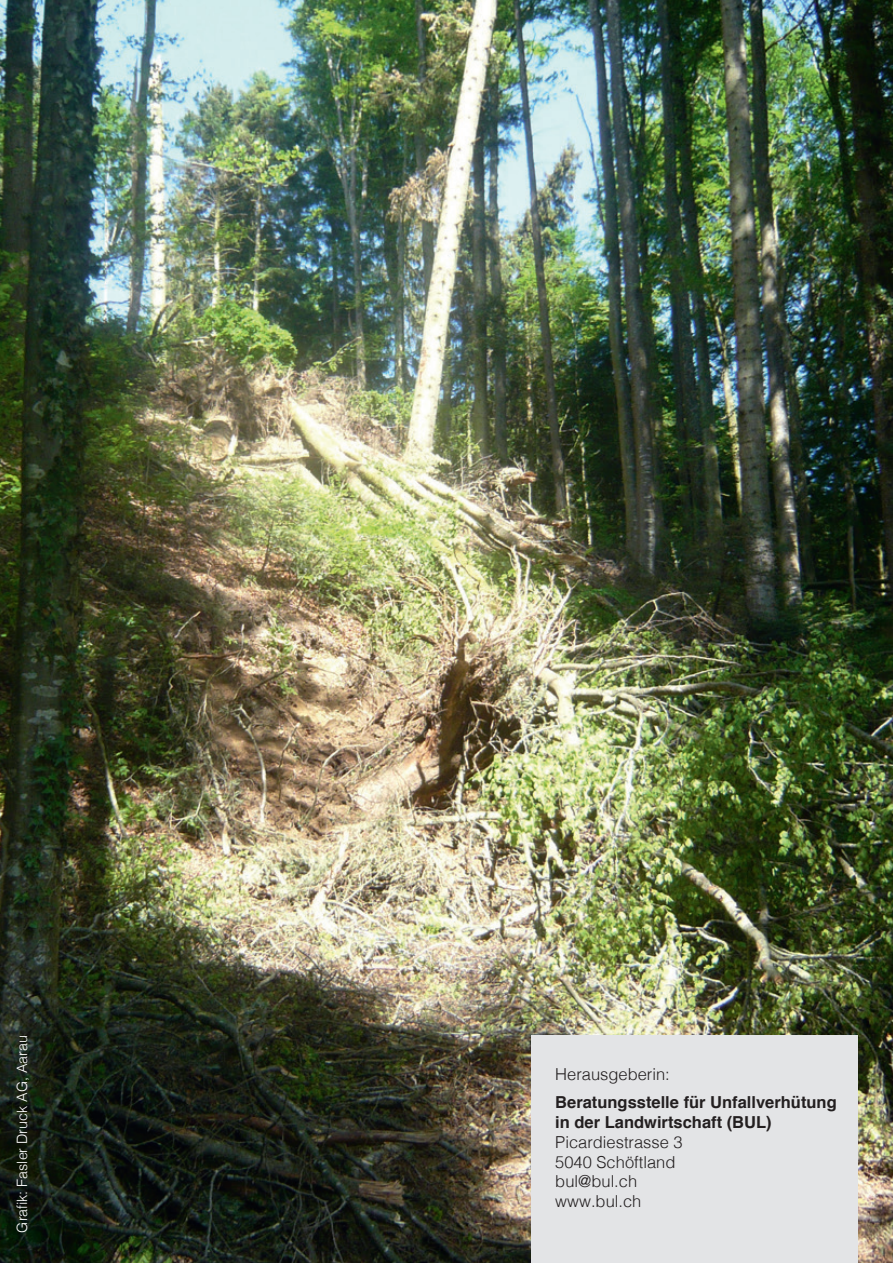
<style>
.page{position:relative;width:893px;height:1263px;background:#fff}
.page>*{position:absolute;margin:0;border:0;box-sizing:border-box;transform-origin:0 0}
.t1{font:300 16.5px/19.8px "Helvetica";color:#231f20}
.t2{font:700 16.5px/19.8px "Helvetica";color:#231f20}
.t3{font:300 14.25px "Helvetica";color:#fff}
</style>
<div class="page">
<img style="left:0;top:0;width:893px;height:1263px">
<div style="left:531px;top:1035px;width:326px;height:228px;background:#e3e4e6"></div>
<p class="t3" style="left:10px;top:1232px;width:199px;rotate:-90deg">Grafik: Fasler Druck AG, Aarau</p>
<p class="t1" style="left:555px;top:1063px;width:116px">Herausgeberin:</p>
<p class="t2" style="left:555px;top:1093px;width:283px">Beratungsstelle für Unfallverhütung in der Landwirtschaft (BUL)</p>
<p class="t1" style="left:555px;top:1131px;width:129px">Picardiestrasse 3<br>5040 Schöftland bul@bul.ch www.bul.ch</p>
</div>
